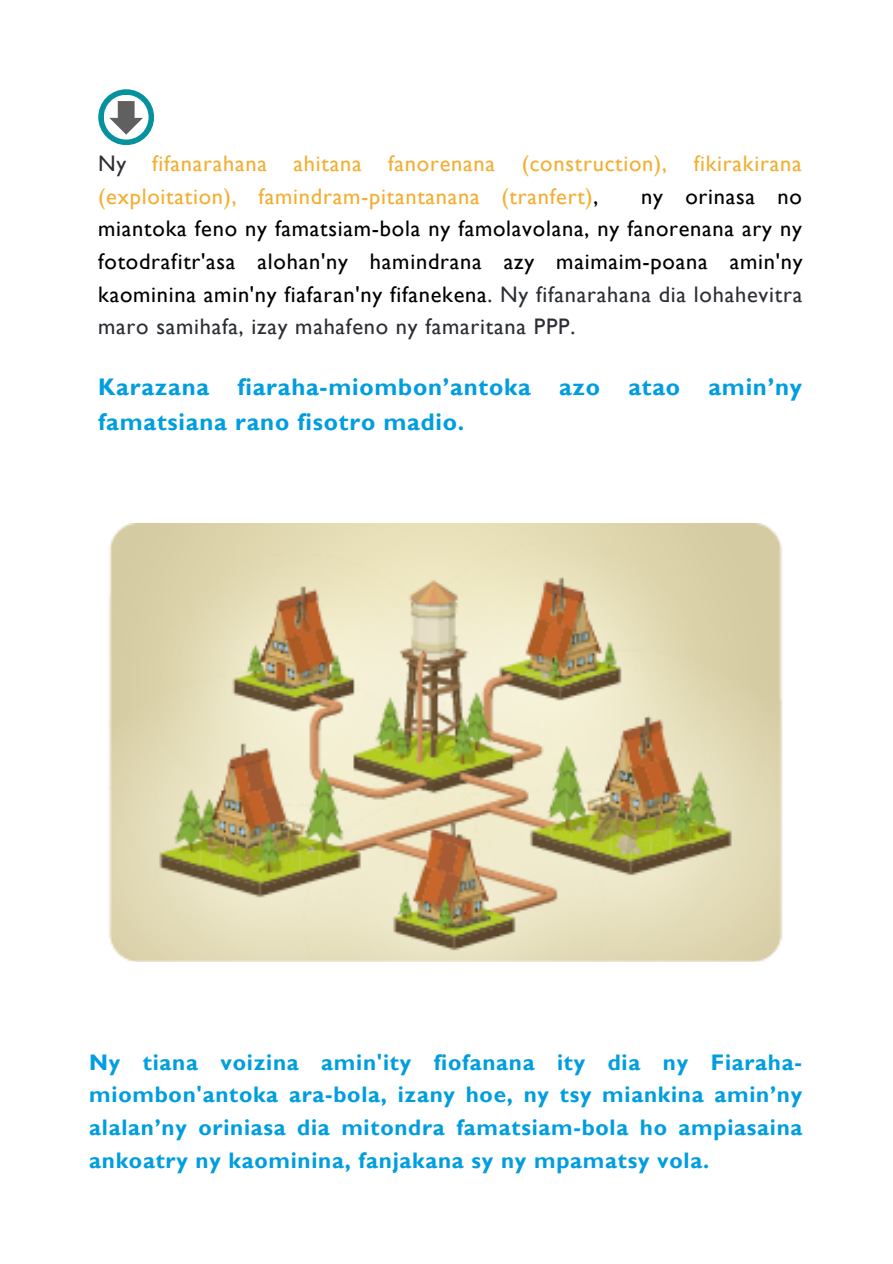
<style>
.page{position:relative;width:893px;height:1264px;background:#fff}
.page>*{position:absolute;margin:0;border:0;box-sizing:border-box;transform-origin:0 0}
.t1{font:700 24px/34.8px "Gill Sans";letter-spacing:.035em;color:#009edf}
.t2{font:22.5px/32.5px "Gill Sans";letter-spacing:.035em;color:#000;text-align:justify}
.t3{font:700 22.5px/32.5px "Gill Sans";letter-spacing:.035em;color:#009edf;text-align:justify}
.t4{font:22.5px/32.5px "Gill Sans";letter-spacing:.035em;color:#f2af32}
.s1{color:#2c2e35}
.s2{color:#000}
</style>
<div class="page">
<svg style="left:98px;top:89px;width:56px;height:56px"></svg>
<div style="left:104px;top:95px;width:44px;height:45px;background:#fff;border-radius:50%"></div>
<svg style="left:109px;top:101px;width:34px;height:34px"></svg>
<img style="left:108px;top:523px;width:675px;height:438px">
<p class="t4" style="left:98px;top:147px;width:705px"><span class="s1">Ny</span> fifanarahana ahitana fanorenana (construction), fikirakirana (exploitation), famindram-pitantanana (tranfert)<span class="s2">,</span></p>
<p class="t2" style="left:98px;top:179px;width:705px;text-indent:543px">ny orinasa no miantoka feno ny famatsiam-bola ny famolavolana, ny fanorenana ary ny fotodrafitr'asa alohan'ny hamindrana azy maimaim-poana amin'ny kaominina amin'ny fiafaran'ny fifanekena<span class="s1">. Ny fifanarahana dia lohahevitra maro samihafa, izay mahafeno ny famaritana PPP.</span></p>
<p class="t1" style="left:98px;top:369px;width:705px">Karazana fiaraha-miombon’antoka azo atao amin’ny famatsiana rano fisotro madio.</p>
<p class="t3" style="left:89px;top:1045px;width:714px">Ny tiana voizina amin'ity fiofanana ity dia ny Fiaraha&shy;miombon'antoka ara-bola, izany hoe, ny tsy miankina amin’ny alalan’ny oriniasa dia mitondra famatsiam-bola ho ampiasaina ankoatry ny kaominina, fanjakana sy ny mpamatsy vola.</p>
</div>
